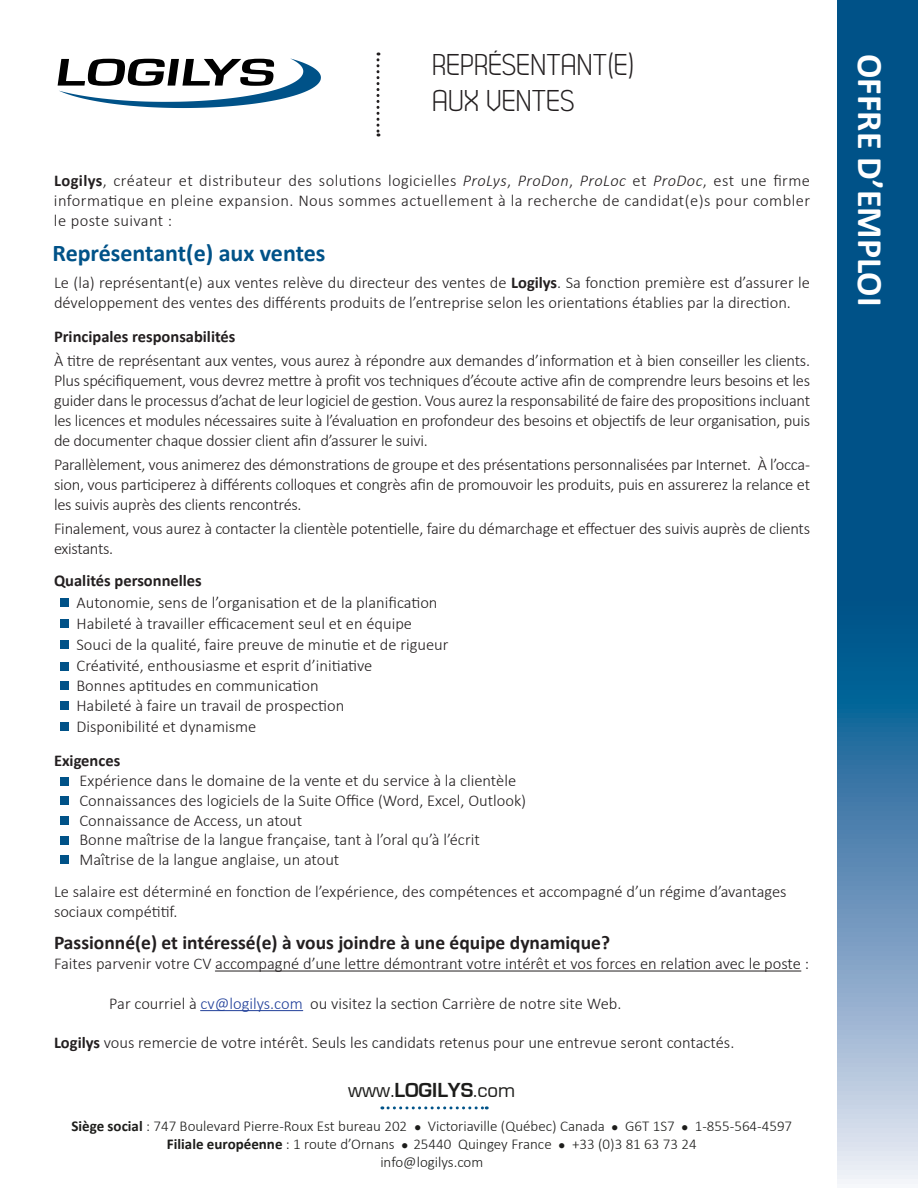
<style>
.page{position:relative;width:918px;height:1188px;background:#fff}
.page>*{position:absolute;margin:0;border:0;box-sizing:border-box;transform-origin:0 0}
.t1{font:700 36px "Calibri";color:#fff}
.t2{font:30px/36px "Dekar";color:#231f20}
.t3{font:700 24px "Calibri";color:#005288}
.t4{font:21px "Eurostile";color:#1d1d1b}
.t5{font:700 19.5px "Calibri";color:#231f20}
.t6{font:300 16.5px/19.8px "Calibri";color:#231f20}
.t7{font:700 16.5px "Calibri";color:#231f20}
.t8{font:300 15px "Calibri";color:#1d1d1b}
.s1{font-weight:700}
.s2{font-style:italic}
.s3{color:#21409a}
</style>
<div class="page">
<svg style="left:58px;top:58px;width:263px;height:50px"></svg>
<svg style="left:376px;top:52px;width:4px;height:84px"></svg>
<svg style="left:837px;top:0;width:81px;height:1184px;background:#3373a1"></svg>
<hr style="left:215px;top:971px;width:586px;height:1px;background:#231f20">
<hr style="left:201px;top:1010px;width:102px;height:1px;background:#21409a">
<svg style="left:382px;top:1106px;width:105px;height:3px"></svg>
<div style="left:60px;top:599px;width:9px;height:8px;background:#005288"></div>
<div style="left:60px;top:619px;width:9px;height:8px;background:#005288"></div>
<div style="left:60px;top:641px;width:9px;height:8px;background:#005288"></div>
<div style="left:60px;top:663px;width:9px;height:8px;background:#005288"></div>
<div style="left:60px;top:778px;width:9px;height:8px;background:#005288"></div>
<div style="left:60px;top:797px;width:9px;height:8px;background:#005288"></div>
<div style="left:60px;top:701px;width:9px;height:9px;background:#005288"></div>
<div style="left:60px;top:816px;width:9px;height:9px;background:#005288"></div>
<div style="left:60px;top:836px;width:9px;height:9px;background:#005288"></div>
<div style="left:60px;top:855px;width:9px;height:9px;background:#005288"></div>
<div style="left:60px;top:682px;width:9px;height:8px;background:#005288"></div>
<div style="left:60px;top:722px;width:9px;height:9px;background:#005288"></div>
<h2 class="t2" style="left:432px;top:48px;width:205px">REPRÉSENTANT(E)<br>AUX VENTES</h2>
<p class="t6" style="left:54px;top:170px;width:758px;text-align:justify"><span class="s1">Logilys</span>, créateur et distributeur des solutions logicielles <span class="s2">ProLys</span>, <span class="s2">ProDon</span>, <span class="s2">ProLoc</span> et <span class="s2">ProDoc</span>, est une firme informatique en pleine expansion. Nous sommes actuellement à la recherche de candidat(e)s pour combler le poste suivant :</p>
<h3 class="t3" style="left:53px;top:238px;width:274px">Représentant(e) aux ventes</h3>
<p class="t6" style="left:54px;top:273px;width:758px">Le (la) représentant(e) aux ventes relève du directeur des ventes de <span class="s1">Logilys</span>. Sa fonction première est d’assurer le développement des ventes des différents produits de l’entreprise selon les orientations établies par la direction.</p>
<p class="t7" style="left:54px;top:326px;width:183px">Principales responsabilités</p>
<p class="t6" style="left:54px;top:351px;width:758px;text-align:justify">À titre de représentant aux ventes, vous aurez à répondre aux demandes d’information et à bien conseiller les clients.<br>Plus spécifiquement, vous devrez mettre à profit vos techniques d’écoute active afin de comprendre leurs besoins et les guider dans le processus d’achat de leur logiciel de gestion. Vous aurez la responsabilité de faire des propositions incluant les licences et modules nécessaires suite à l’évaluation en profondeur des besoins et objectifs de leur organisation, puis de documenter chaque dossier client afin d’assurer le suivi.</p>
<p class="t6" style="left:54px;top:455px;width:758px;text-align:justify">Parallèlement, vous animerez des démonstrations de groupe et des présentations personnalisées par Internet. À l’occa&shy;sion, vous participerez à différents colloques et congrès afin de promouvoir les produits, puis en assurerez la relance et les suivis auprès des clients rencontrés.</p>
<p class="t6" style="left:54px;top:519px;width:758px">Finalement, vous aurez à contacter la clientèle potentielle, faire du démarchage et effectuer des suivis auprès de clients existants.</p>
<p class="t7" style="left:54px;top:570px;width:149px">Qualités personnelles</p>
<p class="t6" style="left:77px;top:591px;width:373px;line-height:21.3px">Autonomie, sens de l’organisation et de la planification Habileté à travailler efficacement seul et en équipe Souci de la qualité, faire preuve de minutie et de rigueur Créativité, enthousiasme et esprit d’initiative</p>
<p class="t6" style="left:76px;top:676px;width:270px">Bonnes aptitudes en communication<br>Habileté à faire un travail de prospection</p>
<p class="t6" style="left:77px;top:717px;width:181px">Disponibilité et dynamisme</p>
<p class="t7" style="left:54px;top:750px;width:68px">Exigences</p>
<p class="t6" style="left:79px;top:771px;width:448px">Expérience dans le domaine de la vente et du service à la clientèle Connaissances des logiciels de la Suite Office (Word, Excel, Outlook)<br>Connaissance de Access, un atout<br>Bonne maîtrise de la langue française, tant à l’oral qu’à l’écrit Maîtrise de la langue anglaise, un atout</p>
<p class="t6" style="left:54px;top:882px;width:734px">Le salaire est déterminé en fonction de l’expérience, des compétences et accompagné d’un régime d’avantages sociaux compétitif.</p>
<p class="t5" style="left:54px;top:930px;width:558px">Passionné(e) et intéressé(e) à vous joindre à une équipe dynamique?</p>
<p class="t6" style="left:54px;top:953px;width:757px">Faites parvenir votre CV accompagné d’une lettre démontrant votre intérêt et vos forces en relation avec le poste :</p>
<p class="t6" style="left:109px;top:993px;width:514px">Par courriel à <span class="s3">cv@logilys.com</span> ou visitez la section Carrière de notre site Web.</p>
<p class="t6" style="left:54px;top:1033px;width:682px"><span class="s1">Logilys</span> vous remercie de votre intérêt. Seuls les candidats retenus pour une entrevue seront contactés.</p>
<p class="t4" style="left:348px;top:1079px;width:169px">www.<span class="s1">LOGILYS</span>.com</p>
<p class="t8" style="left:71px;top:1117px;width:337px"><span class="s1">Siège social</span> : 747 Boulevard Pierre-Roux Est bureau 202</p>
<p class="t8" style="left:428px;top:1117px;width:179px">Victoriaville (Québec) Canada</p>
<p class="t8" style="left:625px;top:1117px;width:51px">G6T 1S7</p>
<p class="t8" style="left:695px;top:1117px;width:99px">1-855-564-4597</p>
<p class="t8" style="left:167px;top:1135px;width:386px"><span class="s1">Filiale européenne</span> : 1 route d’Ornans 25440 Quingey France</p>
<p class="t8" style="left:572px;top:1135px;width:126px">+33 (0)3 81 63 73 24</p>
<p class="t8" style="left:380px;top:1153px;width:104px">info@logilys.com</p>
<h1 class="t1" style="left:893px;top:54px;width:254px;rotate:90deg">OFFRE D’EMPLOI</h1>
</div>
